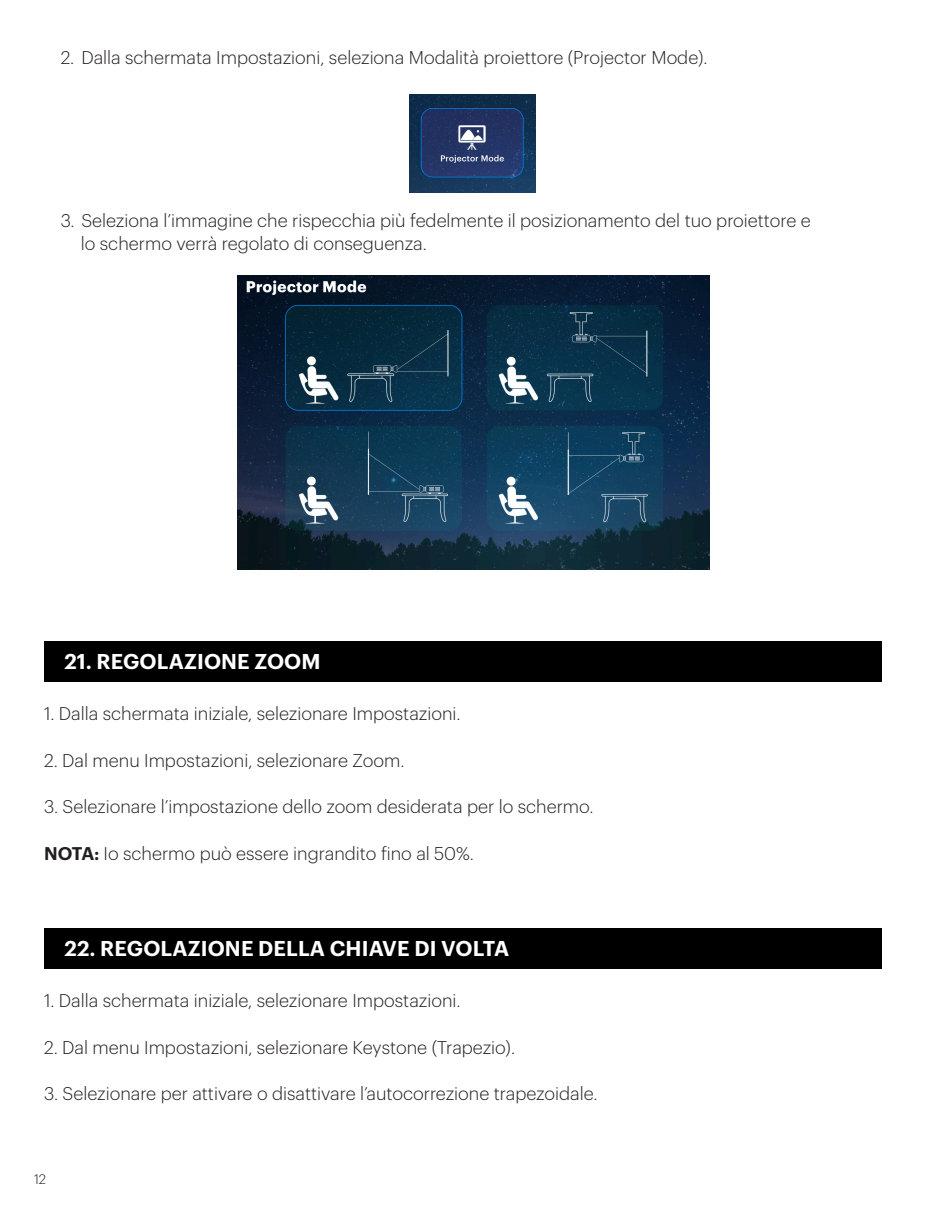
<style>
.page{position:relative;width:946px;height:1216px;background:#fff}
.page>*{position:absolute;margin:0;border:0;box-sizing:border-box;transform-origin:0 0}
.t1{font:600 21px "Graphik";letter-spacing:.005em;color:#fff}
.t2{font:300 18px "Graphik";color:#231f20}
.t3{font:300 13.5px "Graphik";color:#231f20}
.s1{font-weight:600}
</style>
<div class="page">
<img style="left:237px;top:276px;width:473px;height:293px">
<img style="left:410px;top:95px;width:125px;height:97px">
<div style="left:44px;top:641px;width:837px;height:40px;background:#000001"></div>
<div style="left:44px;top:928px;width:837px;height:40px;background:#000001"></div>
<p class="t2" style="left:61px;top:44px;width:648px">2. Dalla schermata Impostazioni, seleziona Modalità proiettore (Projector Mode).</p>
<p class="t2" style="left:61px;top:207px;width:751px">3. Seleziona l’immagine che rispecchia più fedelmente il posizionamento del tuo proiettore e</p>
<p class="t2" style="left:81px;top:230px;width:347px">lo schermo verrà regolato di conseguenza.</p>
<p class="t1" style="left:64px;top:645px;width:258px">21. REGOLAZIONE ZOOM</p>
<p class="t2" style="left:44px;top:700px;width:418px">1. Dalla schermata iniziale, selezionare Impostazioni.</p>
<p class="t2" style="left:44px;top:747px;width:362px">2. Dal menu Impostazioni, selezionare Zoom.</p>
<p class="t2" style="left:44px;top:793px;width:551px">3. Selezionare l’impostazione dello zoom desiderata per lo schermo.</p>
<p class="t2" style="left:44px;top:840px;width:431px"><span class="s1">NOTA:</span> Io schermo può essere ingrandito fino al 50%.</p>
<p class="t1" style="left:64px;top:932px;width:446px">22. REGOLAZIONE DELLA CHIAVE DI VOLTA</p>
<p class="t2" style="left:44px;top:987px;width:418px">1. Dalla schermata iniziale, selezionare Impostazioni.</p>
<p class="t2" style="left:44px;top:1034px;width:472px">2. Dal menu Impostazioni, selezionare Keystone (Trapezio).</p>
<p class="t2" style="left:44px;top:1080px;width:555px">3. Selezionare per attivare o disattivare l’autocorrezione trapezoidale.</p>
<p class="t3" style="left:34px;top:1169px;width:14px">12</p>
</div>
